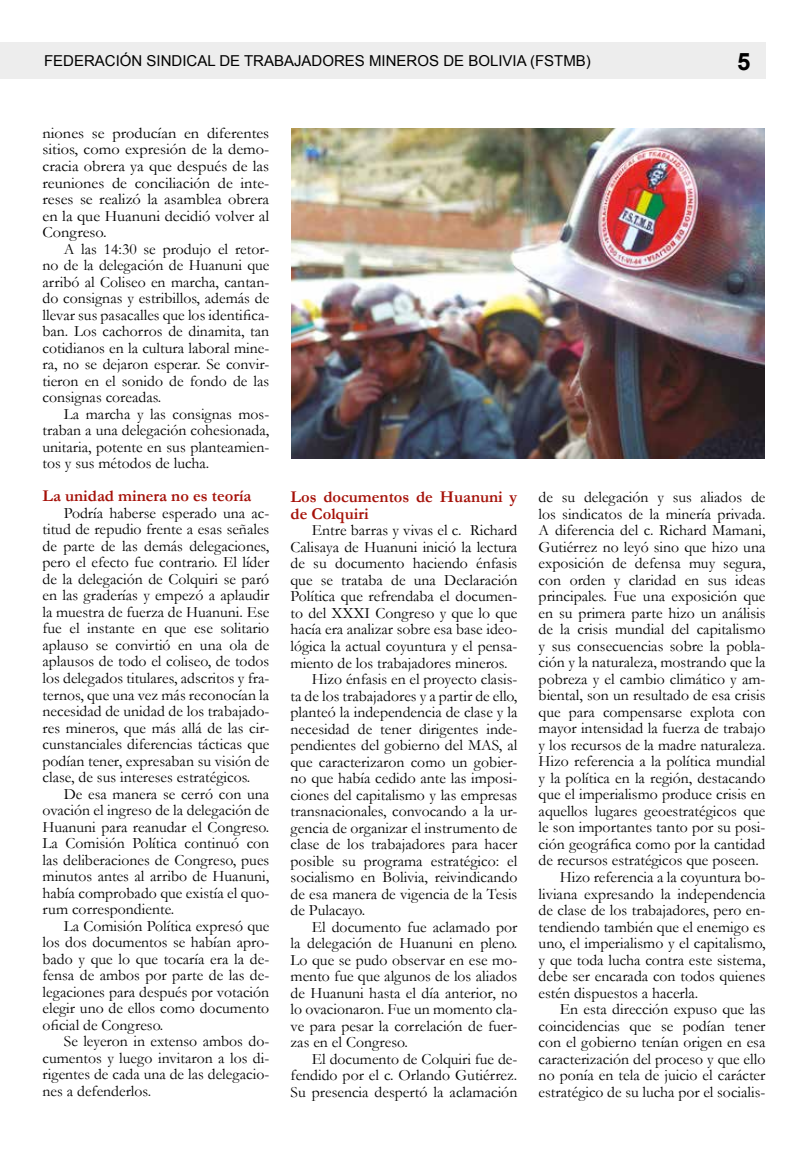
<style>
.page{position:relative;width:808px;height:1149px;background:#fff}
.page>*{position:absolute;margin:0;border:0;box-sizing:border-box;transform-origin:0 0}
.t1{font:700 24px "Arial";color:#000}
.t2{font:700 16.5px/16.5px "Garamond";color:#a51008}
.t3{font:15.75px/16.5px "Garamond";color:#000;text-align:justify}
.t4{font:15.75px/16.5px "Garamond";color:#000;text-align:justify;scale:1.04 1}
.t5{font:15px "Arial";color:#000}
</style>
<div class="page">
<div style="left:0;top:43px;width:765px;height:36px;background:#ededed"></div>
<img style="left:291px;top:128px;width:474px;height:330px">
<p class="t5" style="left:44px;top:53px;width:548px">FEDERACIÓN SINDICAL DE TRABAJADORES MINEROS DE BOLIVIA (FSTMB)</p>
<h1 class="t1" style="left:737px;top:48px;width:15px">5</h1>
<p class="t4" style="left:43px;top:125px;width:220px">niones se producían en diferentes sitios, como expresión de la demo&shy;cracia obrera ya que después de las reuniones de conciliación de inte&shy;reses se realizó la asamblea obrera en la que Huanuni decidió volver al Congreso.</p>
<p class="t3" style="left:43px;top:240px;width:228px;text-indent:21px">A las 14:30 se produjo el retor&shy;no de la delegación de Huanuni que arribó al Coliseo en marcha, cantan&shy;do consignas y estribillos, además de llevar sus pasacalles que los identifica&shy;ban. Los cachorros de dinamita, tan cotidianos en la cultura laboral mine&shy;ra, no se dejaron esperar. Se convir&shy;tieron en el sonido de fondo de las consignas coreadas.</p>
<p class="t3" style="left:43px;top:405px;width:228px;text-indent:21px">La marcha y las consignas mos&shy;traban a una delegación cohesionada, unitaria, potente en sus planteamien&shy;tos y sus métodos de lucha.</p>
<p class="t2" style="left:43px;top:488px;width:211px">La unidad minera no es teoría</p>
<p class="t3" style="left:43px;top:504px;width:228px;text-indent:21px">Podría haberse esperado una ac&shy;titud de repudio frente a esas señales de parte de las demás delegaciones, pero el efecto fue contrario. El líder de la delegación de Colquiri se paró en las graderías y empezó a aplaudir la muestra de fuerza de Huanuni. Ese fue el instante en que ese solitario aplauso se convirtió en una ola de aplausos de todo el coliseo, de todos los delegados titulares, adscritos y fra&shy;ternos, que una vez más reconocían la necesidad de unidad de los trabajado&shy;res mineros, que más allá de las cir&shy;cunstanciales diferencias tácticas que podían tener, expresaban su visión de clase, de sus intereses estratégicos.</p>
<p class="t3" style="left:43px;top:785px;width:228px;text-indent:21px">De esa manera se cerró con una ovación el ingreso de la delegación de Huanuni para reanudar el Congreso.<br>La Comisión Política continuó con las deliberaciones de Congreso, pues minutos antes al arribo de Huanuni, había comprobado que existía el quo&shy;rum correspondiente.</p>
<p class="t3" style="left:43px;top:917px;width:228px;text-indent:21px">La Comisión Política expresó que los dos documentos se habían apro&shy;bado y que lo que tocaría era la de&shy;fensa de ambos por parte de las de&shy;legaciones para después por votación elegir uno de ellos como documento oficial de Congreso.</p>
<p class="t3" style="left:43px;top:1033px;width:228px;text-indent:21px">Se leyeron in extenso ambos do&shy;cumentos y luego invitaron a los di&shy;rigentes de cada una de las delegacio&shy;nes a defenderlos.</p>
<p class="t2" style="left:291px;top:489px;width:228px">Los documentos de Huanuni y de Colquiri</p>
<p class="t3" style="left:312px;top:522px;width:207px">Entre barras y vivas el c. Richard</p>
<p class="t3" style="left:291px;top:538px;width:228px">Calisaya de Huanuni inició la lectura</p>
<p class="t3" style="left:291px;top:555px;width:228px">de su documento haciendo énfasis</p>
<p class="t3" style="left:291px;top:571px;width:228px">que se trataba de una Declaración</p>
<p class="t3" style="left:291px;top:588px;width:228px">Política que refrendaba el documen-</p>
<p class="t3" style="left:291px;top:604px;width:228px">to del XXXI Congreso y que lo que</p>
<p class="t3" style="left:291px;top:621px;width:228px">hacía era analizar sobre esa base ideo-</p>
<p class="t3" style="left:291px;top:637px;width:228px">lógica la actual coyuntura y el pensa-</p>
<p class="t3" style="left:291px;top:654px;width:218px">miento de los trabajadores mineros.</p>
<p class="t3" style="left:312px;top:670px;width:207px">Hizo énfasis en el proyecto clasis-</p>
<p class="t3" style="left:291px;top:687px;width:228px">ta de los trabajadores y a partir de ello,</p>
<p class="t3" style="left:291px;top:703px;width:228px">planteó la independencia de clase y la</p>
<p class="t3" style="left:291px;top:720px;width:228px">necesidad de tener dirigentes inde-</p>
<p class="t3" style="left:291px;top:737px;width:228px">pendientes del gobierno del MAS, al</p>
<p class="t3" style="left:291px;top:753px;width:228px">que caracterizaron como un gobier-</p>
<p class="t3" style="left:291px;top:770px;width:228px">no que había cedido ante las imposi-</p>
<p class="t3" style="left:291px;top:786px;width:228px">ciones del capitalismo y las empresas</p>
<p class="t3" style="left:291px;top:803px;width:228px">transnacionales, convocando a la ur-</p>
<p class="t3" style="left:291px;top:819px;width:228px">gencia de organizar el instrumento de</p>
<p class="t3" style="left:291px;top:836px;width:228px">clase de los trabajadores para hacer</p>
<p class="t3" style="left:291px;top:852px;width:228px">posible su programa estratégico: el</p>
<p class="t3" style="left:291px;top:869px;width:228px">socialismo en Bolivia, reivindicando</p>
<p class="t3" style="left:291px;top:885px;width:228px">de esa manera de vigencia de la Tesis</p>
<p class="t3" style="left:291px;top:902px;width:76px">de Pulacayo.</p>
<p class="t3" style="left:312px;top:918px;width:207px">El documento fue aclamado por</p>
<p class="t3" style="left:291px;top:935px;width:228px">la delegación de Huanuni en pleno.</p>
<p class="t3" style="left:291px;top:951px;width:228px">Lo que se pudo observar en ese mo-</p>
<p class="t3" style="left:291px;top:968px;width:228px">mento fue que algunos de los aliados</p>
<p class="t3" style="left:291px;top:984px;width:228px">de Huanuni hasta el día anterior, no</p>
<p class="t3" style="left:291px;top:1001px;width:228px">lo ovacionaron. Fue un momento cla-</p>
<p class="t3" style="left:291px;top:1017px;width:228px">ve para pesar la correlación de fuer-</p>
<p class="t3" style="left:291px;top:1034px;width:119px">zas en el Congreso.</p>
<p class="t3" style="left:312px;top:1050px;width:207px">El documento de Colquiri fue de-</p>
<p class="t3" style="left:291px;top:1067px;width:228px">fendido por el c. Orlando Gutiérrez.</p>
<p class="t3" style="left:291px;top:1083px;width:228px">Su presencia despertó la aclamación</p>
<p class="t3" style="left:539px;top:489px;width:228px">de su delegación y sus aliados de</p>
<p class="t3" style="left:539px;top:505px;width:228px">los sindicatos de la minería privada.</p>
<p class="t3" style="left:539px;top:522px;width:228px">A diferencia del c. Richard Mamani,</p>
<p class="t3" style="left:539px;top:538px;width:228px">Gutiérrez no leyó sino que hizo una</p>
<p class="t3" style="left:539px;top:555px;width:228px">exposición de defensa muy segura,</p>
<p class="t3" style="left:539px;top:571px;width:228px">con orden y claridad en sus ideas</p>
<p class="t3" style="left:539px;top:588px;width:228px">principales. Fue una exposición que</p>
<p class="t3" style="left:539px;top:604px;width:228px">en su primera parte hizo un análisis</p>
<p class="t3" style="left:539px;top:621px;width:228px">de la crisis mundial del capitalismo</p>
<p class="t3" style="left:539px;top:637px;width:228px">y sus consecuencias sobre la pobla-</p>
<p class="t3" style="left:539px;top:654px;width:228px">ción y la naturaleza, mostrando que la</p>
<p class="t3" style="left:539px;top:670px;width:228px">pobreza y el cambio climático y am-</p>
<p class="t3" style="left:539px;top:687px;width:228px">biental, son un resultado de esa crisis</p>
<p class="t3" style="left:539px;top:703px;width:228px">que para compensarse explota con</p>
<p class="t3" style="left:539px;top:720px;width:228px">mayor intensidad la fuerza de trabajo</p>
<p class="t3" style="left:539px;top:736px;width:228px">y los recursos de la madre naturaleza.</p>
<p class="t3" style="left:539px;top:753px;width:228px">Hizo referencia a la política mundial</p>
<p class="t3" style="left:539px;top:769px;width:228px">y la política en la región, destacando</p>
<p class="t3" style="left:539px;top:786px;width:228px">que el imperialismo produce crisis en</p>
<p class="t3" style="left:539px;top:802px;width:228px">aquellos lugares geoestratégicos que</p>
<p class="t3" style="left:539px;top:819px;width:228px">le son importantes tanto por su posi-</p>
<p class="t3" style="left:539px;top:835px;width:228px">ción geográfica como por la cantidad</p>
<p class="t3" style="left:539px;top:852px;width:222px">de recursos estratégicos que poseen.</p>
<p class="t3" style="left:560px;top:868px;width:207px">Hizo referencia a la coyuntura bo-</p>
<p class="t3" style="left:539px;top:885px;width:228px">liviana expresando la independencia</p>
<p class="t3" style="left:539px;top:901px;width:228px">de clase de los trabajadores, pero en-</p>
<p class="t3" style="left:539px;top:918px;width:228px">tendiendo también que el enemigo es</p>
<p class="t3" style="left:539px;top:934px;width:228px">uno, el imperialismo y el capitalismo,</p>
<p class="t3" style="left:539px;top:951px;width:228px">y que toda lucha contra este sistema,</p>
<p class="t3" style="left:539px;top:967px;width:228px">debe ser encarada con todos quienes</p>
<p class="t3" style="left:539px;top:984px;width:161px">estén dispuestos a hacerla.</p>
<p class="t3" style="left:560px;top:1000px;width:207px">En esta dirección expuso que las</p>
<p class="t3" style="left:539px;top:1017px;width:228px">coincidencias que se podían tener</p>
<p class="t3" style="left:539px;top:1033px;width:228px">con el gobierno tenían origen en esa</p>
<p class="t3" style="left:539px;top:1050px;width:228px">caracterización del proceso y que ello</p>
<p class="t3" style="left:539px;top:1066px;width:228px">no ponía en tela de juicio el carácter</p>
<p class="t3" style="left:539px;top:1083px;width:228px">estratégico de su lucha por el socialis-</p>
</div>
